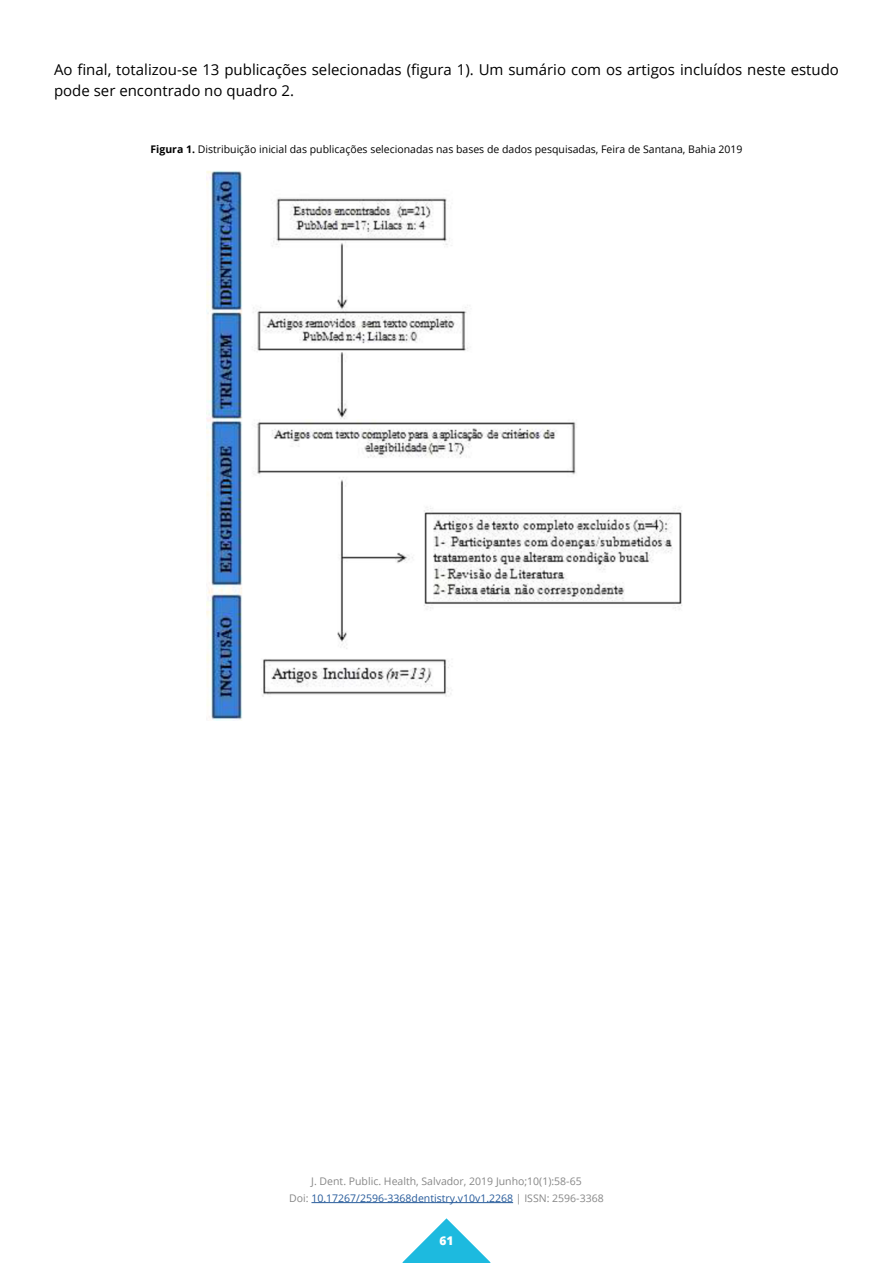
<style>
.page{position:relative;width:893px;height:1263px;background:#fff}
.page>*{position:absolute;margin:0;border:0;box-sizing:border-box;transform-origin:0 0}
.t1{font:15px/21px "Open Sans";color:#000}
.t2{font:800 12px "Open Sans";color:#fff}
.t3{font:10.5px/16.5px "Open Sans";color:#878787;text-align:center}
.t4{font:10.5px "Open Sans";color:#000}
.s1{font-weight:700}
.s2{color:#275b9b}
</style>
<div class="page">
<svg style="left:402px;top:1218px;width:89px;height:45px"></svg>
<hr style="left:311px;top:1202px;width:202px;height:1px;background:#275b9b">
<img style="left:207px;top:170px;width:475px;height:550px">
<p class="t1" style="left:54px;top:59px;width:786px">Ao final, totalizou-se 13 publicações selecionadas (figura 1). Um sumário com os artigos incluídos neste estudo pode ser encontrado no quadro 2.</p>
<p class="t4" style="left:150px;top:142px;width:594px"><span class="s1">Figura 1.</span> Distribuição inicial das publicações selecionadas nas bases de dados pesquisadas, Feira de Santana, Bahia 2019</p>
<p class="t3" style="left:289px;top:1173px;width:316px">J. Dent. Public. Health, Salvador, 2019 Junho;10(1):58-65<br>Doi: <span class="s2">10.17267/2596-3368dentistry.v10v1.2268</span> | ISSN: 2596-3368</p>
<p class="t2" style="left:439px;top:1232px;width:16px">61</p>
</div>
